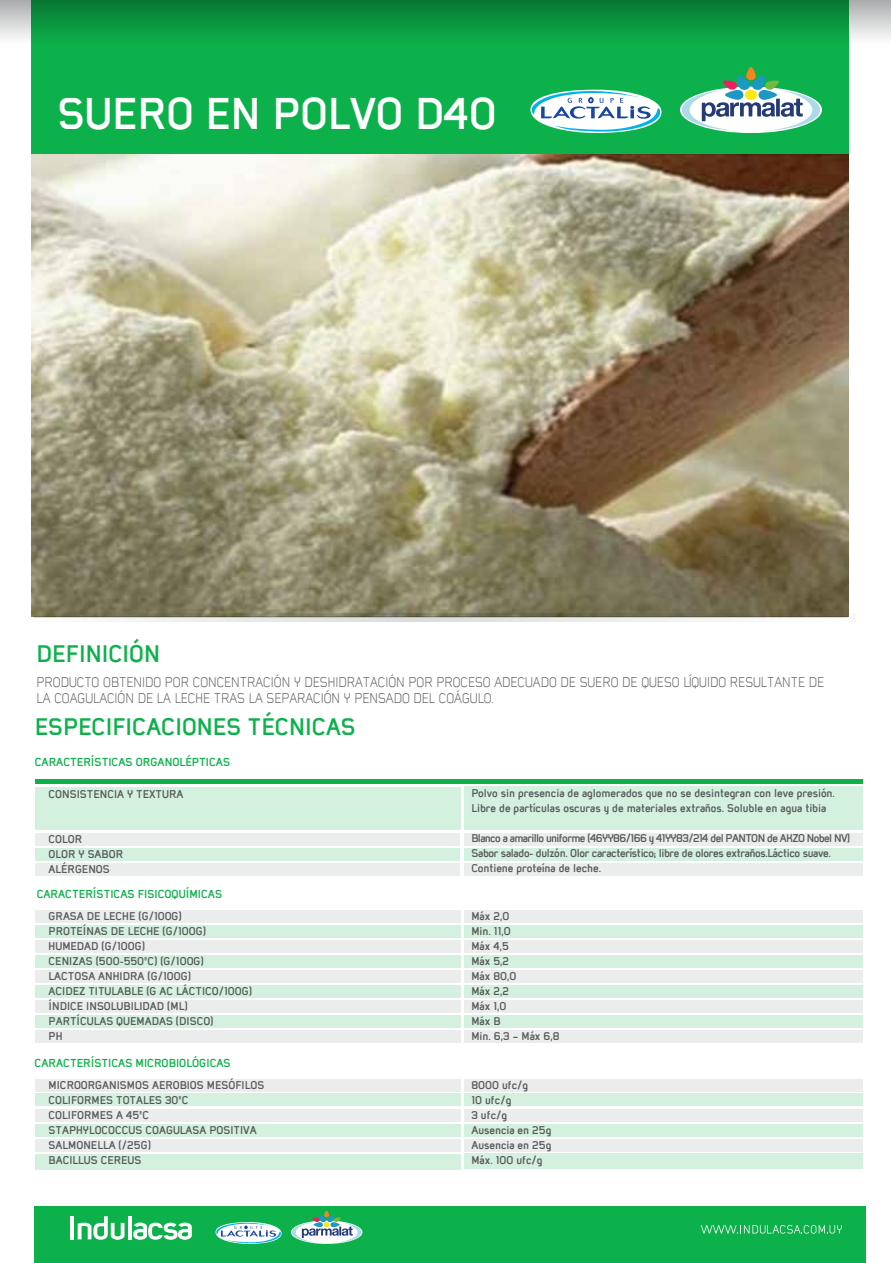
<style>
.page{position:relative;width:893px;height:1263px;background:#fff}
.page>*{position:absolute;margin:0;border:0;box-sizing:border-box;transform-origin:0 0}
.t1{font:700 47.4px "Mister Giacco";color:#fff}
.t2{font:700 25.5px "Mister Giacco";color:#0db14b}
.t3{font:300 15px/16.5px "Mister Giacco";color:#58595b}
.t4{font:700 12.3px "Mister Giacco";color:#0db14b}
.t5{font:700 12px/15px "Mister Giacco";color:#58595b}
.t6{font:700 12px/15px "Mister Giacco";letter-spacing:-.025em;color:#58595b}
</style>
<div class="page">
<div style="left:34px;top:1207px;width:831px;height:56px;background:#0db14b"></div>
<img style="left:31px;top:153px;width:818px;height:464px">
<div style="left:35px;top:848px;width:425px;height:12px;background:#d4f1df"></div>
<div style="left:35px;top:863px;width:425px;height:13px;background:#ebecec"></div>
<div style="left:35px;top:833px;width:425px;height:13px;background:#ebecec"></div>
<div style="left:465px;top:848px;width:398px;height:12px;background:#d4f1df"></div>
<div style="left:465px;top:863px;width:398px;height:13px;background:#ebecec"></div>
<div style="left:465px;top:833px;width:398px;height:13px;background:#ebecec"></div>
<div style="left:465px;top:787px;width:398px;height:43px;background:#d4f1df"></div>
<div style="left:32px;top:0;width:817px;height:154px;background:#0db14b"></div>
<svg style="left:701px;top:1225px;width:141px;height:9px"></svg>
<hr style="left:70px;top:1216px;width:4px;height:23px;background:#fff">
<svg style="left:78px;top:1216px;width:46px;height:24px"></svg>
<hr style="left:128px;top:1216px;width:3px;height:23px;background:#fff">
<svg style="left:133px;top:1222px;width:59px;height:18px"></svg>
<svg style="left:1px;top:0;width:889px;height:46px"></svg>
<div style="left:35px;top:787px;width:425px;height:42px;background:#d4f1df"></div>
<div style="left:35px;top:970px;width:425px;height:13px;background:#ebecec"></div>
<div style="left:35px;top:955px;width:425px;height:13px;background:#d4f1df"></div>
<div style="left:35px;top:1000px;width:425px;height:13px;background:#ebecec"></div>
<div style="left:35px;top:985px;width:425px;height:13px;background:#d4f1df"></div>
<div style="left:35px;top:1030px;width:425px;height:13px;background:#ebecec"></div>
<div style="left:35px;top:1015px;width:425px;height:13px;background:#d4f1df"></div>
<div style="left:464px;top:1000px;width:399px;height:13px;background:#ebecec"></div>
<div style="left:464px;top:985px;width:399px;height:13px;background:#d4f1df"></div>
<div style="left:464px;top:1030px;width:399px;height:13px;background:#ebecec"></div>
<div style="left:464px;top:1015px;width:399px;height:13px;background:#d4f1df"></div>
<div style="left:35px;top:925px;width:425px;height:12px;background:#d4f1df"></div>
<div style="left:35px;top:940px;width:425px;height:13px;background:#ebecec"></div>
<div style="left:465px;top:970px;width:398px;height:13px;background:#ebecec"></div>
<div style="left:465px;top:955px;width:398px;height:13px;background:#d4f1df"></div>
<div style="left:465px;top:925px;width:398px;height:12px;background:#d4f1df"></div>
<div style="left:465px;top:940px;width:398px;height:13px;background:#ebecec"></div>
<div style="left:35px;top:910px;width:425px;height:13px;background:#ebecec"></div>
<div style="left:465px;top:910px;width:398px;height:13px;background:#ebecec"></div>
<hr style="left:35px;top:779px;width:828px;height:4px;background:#0db14b">
<svg style="left:36px;top:614px;width:813px;height:8px"></svg>
<svg style="left:34px;top:617px;width:814px;height:1px"></svg>
<hr style="left:34px;top:616px;width:814px;height:1px;background:#161616">
<div style="left:35px;top:1154px;width:425px;height:15px;background:#d4f1df"></div>
<div style="left:35px;top:1139px;width:425px;height:13px;background:#ebecec"></div>
<div style="left:35px;top:1124px;width:425px;height:12px;background:#d4f1df"></div>
<div style="left:35px;top:1093px;width:425px;height:13px;background:#d4f1df"></div>
<div style="left:35px;top:1108px;width:425px;height:13px;background:#ebecec"></div>
<div style="left:465px;top:1154px;width:398px;height:15px;background:#d4f1df"></div>
<div style="left:465px;top:1139px;width:398px;height:13px;background:#ebecec"></div>
<div style="left:465px;top:1124px;width:398px;height:12px;background:#d4f1df"></div>
<div style="left:465px;top:1093px;width:398px;height:13px;background:#d4f1df"></div>
<div style="left:465px;top:1108px;width:398px;height:13px;background:#ebecec"></div>
<div style="left:35px;top:1078px;width:425px;height:13px;background:#ebecec"></div>
<div style="left:465px;top:1078px;width:398px;height:13px;background:#ebecec"></div>
<svg style="left:530px;top:90px;width:131px;height:43px"></svg>
<svg style="left:682px;top:67px;width:138px;height:64px"></svg>
<svg style="left:216px;top:1222px;width:66px;height:22px"></svg>
<svg style="left:291px;top:1220px;width:71px;height:24px"></svg>
<svg style="left:292px;top:1211px;width:69px;height:32px"></svg>
<h1 class="t1" style="left:57px;top:85px;width:441px">SUERO EN POLVO D40</h1>
<h2 class="t2" style="left:37px;top:639px;width:125px">DEFINICIÓN</h2>
<p class="t3" style="left:37px;top:673px;width:789px">PRODUCTO OBTENIDO POR CONCENTRACIÓN Y DESHIDRATACIÓN POR PROCESO ADECUADO DE SUERO DE QUESO LÍQUIDO RESULTANTE DE<br>LA COAGULACIÓN DE LA LECHE TRAS LA SEPARACIÓN Y PENSADO DEL COÁGULO.</p>
<h2 class="t2" style="left:35px;top:711px;width:322px">ESPECIFICACIONES TÉCNICAS</h2>
<p class="t4" style="left:35px;top:755px;width:197px">CARACTERÍSTICAS ORGANOLÉPTICAS</p>
<p class="t5" style="left:49px;top:786px;width:136px">CONSISTENCIA Y TEXTURA</p>
<p class="t5" style="left:49px;top:831px;width:76px">COLOR<br>OLOR Y SABOR<br>ALÉRGENOS</p>
<p class="t4" style="left:37px;top:887px;width:187px">CARACTERÍSTICAS FISICOQUÍMICAS</p>
<p class="t5" style="left:49px;top:909px;width:205px">GRASA DE LECHE (G/100G)<br>PROTEÍNAS DE LECHE (G/100G)<br>HUMEDAD (G/100G)<br>CENIZAS (500-550ºC) (G/100G)<br>LACTOSA ANHIDRA (G/100G)<br>ACIDEZ TITULABLE (G AC LÁCTICO/100G)<br>ÍNDICE INSOLUBILIDAD (ML)<br>PARTÍCULAS QUEMADAS (DISCO)<br>PH</p>
<p class="t4" style="left:35px;top:1056px;width:198px">CARACTERÍSTICAS MICROBIOLÓGICAS</p>
<p class="t5" style="left:49px;top:1077px;width:217px">MICROORGANISMOS AEROBIOS MESÓFILOS<br>COLIFORMES TOTALES 30ºC<br>COLIFORMES A 45ºC<br>STAPHYLOCOCCUS COAGULASA POSITIVA<br>SALMONELLA (/25G)<br>BACILLUS CEREUS</p>
<p class="t5" style="left:471px;top:785px;width:365px">Polvo sin presencia de aglomerados que no se desintegran con leve presión.<br>Libre de partículas oscuras y de materiales extraños. Soluble en agua tibia</p>
<p class="t6" style="left:471px;top:830px;width:380px">Blanco a amarillo uniforme (46YY86/166 y 41YY83/214 del PANTON de AKZO Nobel NV)<br>Sabor salado- dulzón. Olor característico; libre de olores extraños.Láctico suave.<br>Contiene proteína de leche.</p>
<p class="t5" style="left:471px;top:908px;width:90px">Máx 2,0<br>Min. 11,0<br>Máx 4,5<br>Máx 5,2<br>Máx 80,0<br>Máx 2,2<br>Máx 1,0<br>Máx B<br>Min. 6,3 – Máx 6,8</p>
<p class="t5" style="left:471px;top:1077px;width:81px">8000 ufc/g<br>10 ufc/g<br>3 ufc/g<br>Ausencia en 25g<br>Ausencia en 25g<br>Máx. 100 ufc/g</p>
</div>
